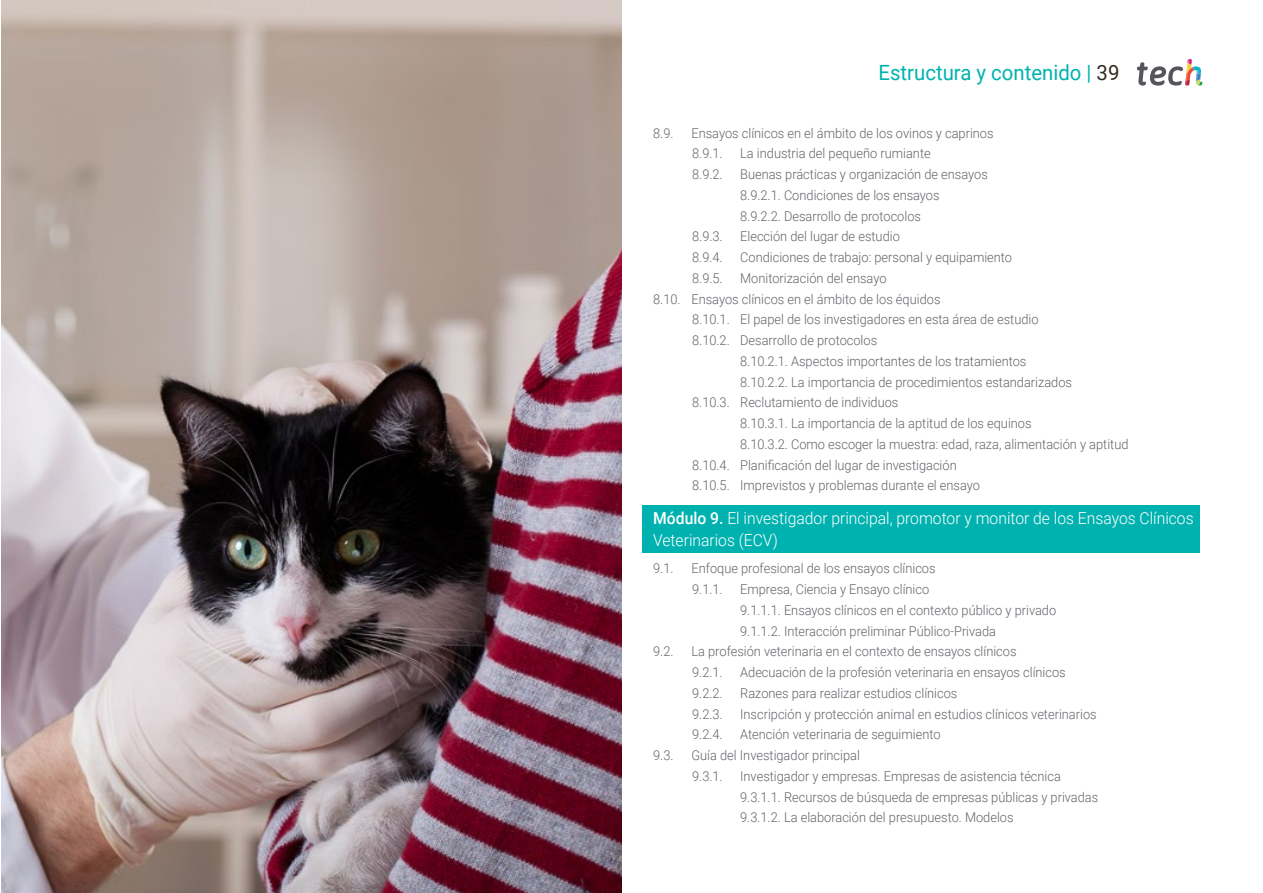
<style>
.page{position:relative;width:1263px;height:893px;background:#fff}
.page>*{position:absolute;margin:0;border:0;box-sizing:border-box;transform-origin:0 0}
.t1{font:21px "Roboto";color:#00b2af}
.t2{font:300 16.5px/22.5px "Roboto";color:#fff;scale:.95 1}
.t3{font:300 13.5px/20.7px "Roboto";color:#61646a;scale:.95 1}
.s1{color:#312e20}
.s2{font-weight:500}
</style>
<div class="page">
<div style="left:642px;top:505px;width:557px;height:47px;background:#00b2af"></div>
<img style="left:1px;top:0;width:621px;height:893px">
<svg style="left:1137px;top:59px;width:65px;height:27px"></svg>
<h1 class="t1" style="left:878px;top:57px;width:242px">Estructura y contenido | <span class="s1">39</span></h1>
<p class="t3" style="left:653px;top:122px;width:23px">8.9.</p>
<p class="t3" style="left:691px;top:122px;width:320px">Ensayos clínicos en el ámbito de los ovinos y caprinos<br>8.9.1.</p>
<p class="t3" style="left:740px;top:143px;width:202px">La industria del pequeño rumiante</p>
<p class="t3" style="left:692px;top:164px;width:34px">8.9.2.</p>
<p class="t3" style="left:740px;top:164px;width:262px">Buenas prácticas y organización de ensayos<br>8.9.2.1. Condiciones de los ensayos<br>8.9.2.2. Desarrollo de protocolos</p>
<p class="t3" style="left:692px;top:226px;width:34px">8.9.3.</p>
<p class="t3" style="left:740px;top:226px;width:170px">Elección del lugar de estudio</p>
<p class="t3" style="left:692px;top:247px;width:34px">8.9.4.</p>
<p class="t3" style="left:740px;top:247px;width:288px">Condiciones de trabajo: personal y equipamiento</p>
<p class="t3" style="left:692px;top:267px;width:34px">8.9.5.</p>
<p class="t3" style="left:740px;top:267px;width:156px">Monitorización del ensayo</p>
<p class="t3" style="left:653px;top:288px;width:304px">8.10. Ensayos clínicos en el ámbito de los équidos</p>
<p class="t3" style="left:692px;top:309px;width:366px">8.10.1. El papel de los investigadores en esta área de estudio</p>
<p class="t3" style="left:692px;top:330px;width:196px">8.10.2. Desarrollo de protocolos</p>
<p class="t3" style="left:740px;top:350px;width:303px">8.10.2.1. Aspectos importantes de los tratamientos</p>
<p class="t3" style="left:740px;top:371px;width:351px">8.10.2.2. La importancia de procedimientos estandarizados</p>
<p class="t3" style="left:692px;top:392px;width:219px">8.10.3. Reclutamiento de individuos</p>
<p class="t3" style="left:740px;top:413px;width:308px">8.10.3.1. La importancia de la aptitud de los equinos</p>
<p class="t3" style="left:740px;top:433px;width:410px">8.10.3.2. Como escoger la muestra: edad, raza, alimentación y aptitud</p>
<p class="t3" style="left:692px;top:454px;width:280px">8.10.4. Planificación del lugar de investigación</p>
<p class="t3" style="left:692px;top:475px;width:305px">8.10.5. Imprevistos y problemas durante el ensayo</p>
<p class="t2" style="left:653px;top:506px;width:570px"><span class="s2">Módulo 9.</span> El investigador principal, promotor y monitor de los Ensayos Clínicos<br>Veterinarios (ECV)</p>
<p class="t3" style="left:653px;top:558px;width:23px">9.1.</p>
<p class="t3" style="left:691px;top:558px;width:259px">Enfoque profesional de los ensayos clínicos<br>9.1.1.</p>
<p class="t3" style="left:740px;top:578px;width:334px">Empresa, Ciencia y Ensayo clínico<br>9.1.1.1. Ensayos clínicos en el contexto público y privado<br>9.1.1.2. Interacción preliminar Público-Privada</p>
<p class="t3" style="left:653px;top:641px;width:23px">9.2.</p>
<p class="t3" style="left:691px;top:641px;width:344px">La profesión veterinaria en el contexto de ensayos clínicos<br>9.2.1.</p>
<p class="t3" style="left:740px;top:661px;width:344px">Adecuación de la profesión veterinaria en ensayos clínicos</p>
<p class="t3" style="left:692px;top:682px;width:34px">9.2.2.</p>
<p class="t3" style="left:740px;top:682px;width:230px">Razones para realizar estudios clínicos</p>
<p class="t3" style="left:692px;top:703px;width:34px">9.2.3.</p>
<p class="t3" style="left:740px;top:703px;width:377px">Inscripción y protección animal en estudios clínicos veterinarios</p>
<p class="t3" style="left:692px;top:724px;width:34px">9.2.4.</p>
<p class="t3" style="left:740px;top:724px;width:212px">Atención veterinaria de seguimiento</p>
<p class="t3" style="left:653px;top:744px;width:23px">9.3.</p>
<p class="t3" style="left:691px;top:744px;width:179px">Guía del Investigador principal<br>9.3.1.</p>
<p class="t3" style="left:740px;top:765px;width:378px">Investigador y empresas. Empresas de asistencia técnica<br>9.3.1.1. Recursos de búsqueda de empresas públicas y privadas<br>9.3.1.2. La elaboración del presupuesto. Modelos</p>
</div>
